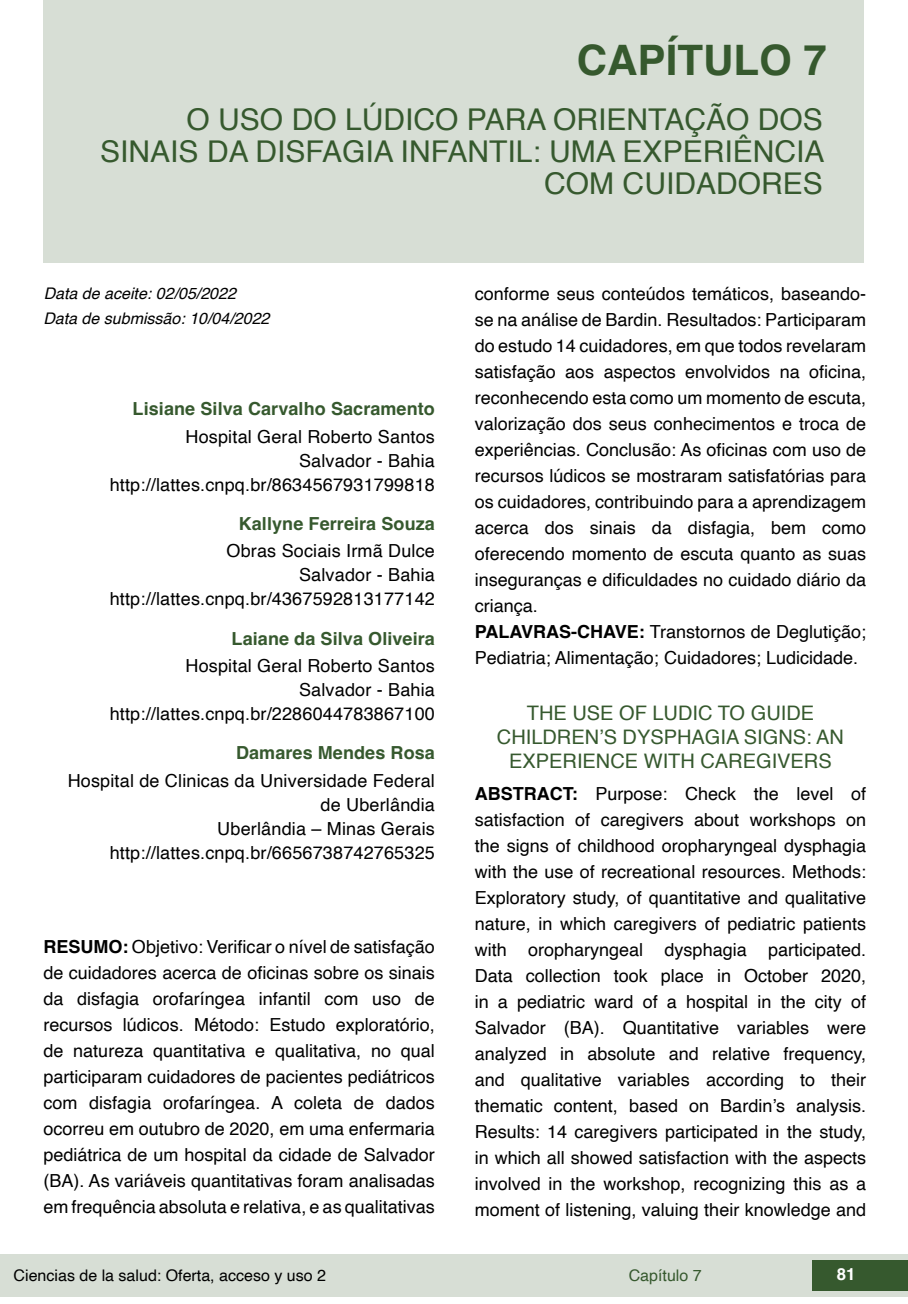
<style>
.page{position:relative;width:908px;height:1304px;background:#fff}
.page>*{position:absolute;margin:0;border:0;box-sizing:border-box;transform-origin:0 0}
.t1{font:700 42px "Helvetica";color:#36592e}
.t2{font:30px/32px "Helvetica";color:#36592e;text-align:right}
.t3{font:20px/24px "Helvetica";color:#36592e;text-align:center}
.t4{font:18px/26px "Helvetica";color:#000;text-align:right}
.t5{font:700 18px "Helvetica";letter-spacing:.005em;color:#36592e}
.t6{font:700 16.8px "Helvetica";color:#fff}
.t7{font:italic 16px "Helvetica";color:#000}
.t8{font:16px "Helvetica";color:#000}
.t9{font:16px "Helvetica";color:#36592e}
.s1{font-weight:700}
</style>
<div class="page">
<div style="left:0;top:1254px;width:906px;height:43px;background:#d7ded5"></div>
<div style="left:812px;top:1261px;width:95px;height:30px;background:#36592e"></div>
<div style="left:44px;top:0;width:819px;height:263px;background:#d7ded5"></div>
<h1 class="t1" style="left:576px;top:35px;width:251px">CAPÍTULO 7</h1>
<h2 class="t2" style="left:100px;top:104px;width:725px">O USO DO LÚDICO PARA ORIENTAÇÃO DOS<br>SINAIS DA DISFAGIA INFANTIL: UMA EXPERIÊNCIA<br>COM CUIDADORES</h2>
<p class="t7" style="left:44px;top:280px;width:194px">Data de aceite: 02/05/2022</p>
<p class="t7" style="left:43px;top:306px;width:227px">Data de submissão: 10/04/2022</p>
<p class="t5" style="left:133px;top:398px;width:304px">Lisiane Silva Carvalho Sacramento</p>
<p class="t4" style="left:110px;top:425px;width:326px;line-height:24px">Hospital Geral Roberto Santos<br>Salvador - Bahia http://lattes.cnpq.br/8634567931799818</p>
<p class="t5" style="left:239px;top:513px;width:197px">Kallyne Ferreira Souza</p>
<p class="t4" style="left:110px;top:540px;width:326px;line-height:24px">Obras Sociais Irmã Dulce<br>Salvador - Bahia http://lattes.cnpq.br/4367592813177142</p>
<p class="t5" style="left:231px;top:627px;width:205px">Laiane da Silva Oliveira</p>
<p class="t4" style="left:110px;top:654px;width:326px;line-height:24px">Hospital Geral Roberto Santos<br>Salvador - Bahia http://lattes.cnpq.br/2286044783867100</p>
<p class="t5" style="left:236px;top:742px;width:200px">Damares Mendes Rosa</p>
<p class="t4" style="left:68px;top:769px;width:368px;line-height:24px">Hospital de Clinicas da Universidade Federal de Uberlândia<br>Uberlândia – Minas Gerais http://lattes.cnpq.br/6656738742765325</p>
<p class="t4" style="left:43px;top:934px;width:393px;text-align:justify"><span class="s1">RESUMO:</span> Objetivo: Verificar o nível de satisfação de cuidadores acerca de oficinas sobre os sinais da disfagia orofaríngea infantil com uso de recursos lúdicos. Método: Estudo exploratório, de natureza quantitativa e qualitativa, no qual participaram cuidadores de pacientes pediátricos com disfagia orofaríngea. A coleta de dados ocorreu em outubro de 2020, em uma enfermaria pediátrica de um hospital da cidade de Salvador (BA). As variáveis quantitativas foram analisadas em frequência absoluta e relativa, e as qualitativas</p>
<p class="t4" style="left:474px;top:281px;width:393px;text-align:left">conforme seus conteúdos temáticos, baseando&shy;se na análise de Bardin. Resultados: Participaram do estudo 14 cuidadores, em que todos revelaram satisfação aos aspectos envolvidos na oficina, reconhecendo esta como um momento de escuta, valorização dos seus conhecimentos e troca de experiências. Conclusão: As oficinas com uso de recursos lúdicos se mostraram satisfatórias para os cuidadores, contribuindo para a aprendizagem acerca dos sinais da disfagia, bem como oferecendo momento de escuta quanto as suas inseguranças e dificuldades no cuidado diário da criança.<br><span class="s1">PALAVRAS-CHAVE:</span> Transtornos de Deglutição; Pediatria; Alimentação; Cuidadores; Ludicidade.</p>
<p class="t3" style="left:496px;top:702px;width:348px">THE USE OF LUDIC TO GUIDE<br>CHILDREN’S DYSPHAGIA SIGNS: AN<br>EXPERIENCE WITH CAREGIVERS</p>
<p class="t4" style="left:474px;top:781px;width:393px;text-align:justify"><span class="s1">ABSTRACT:</span> Purpose: Check the level of satisfaction of caregivers about workshops on the signs of childhood oropharyngeal dysphagia with the use of recreational resources. Methods:<br>Exploratory study, of quantitative and qualitative nature, in which caregivers of pediatric patients with oropharyngeal dysphagia participated.<br>Data collection took place in October 2020, in a pediatric ward of a hospital in the city of Salvador (BA). Quantitative variables were analyzed in absolute and relative frequency, and qualitative variables according to their thematic content, based on Bardin’s analysis.<br>Results: 14 caregivers participated in the study, in which all showed satisfaction with the aspects involved in the workshop, recognizing this as a moment of listening, valuing their knowledge and</p>
<p class="t8" style="left:14px;top:1263px;width:314px">Ciencias de la salud: Oferta, acceso y uso 2</p>
<p class="t9" style="left:628px;top:1263px;width:74px">Capítulo 7</p>
<p class="t6" style="left:836px;top:1264px;width:20px">81</p>
</div>
